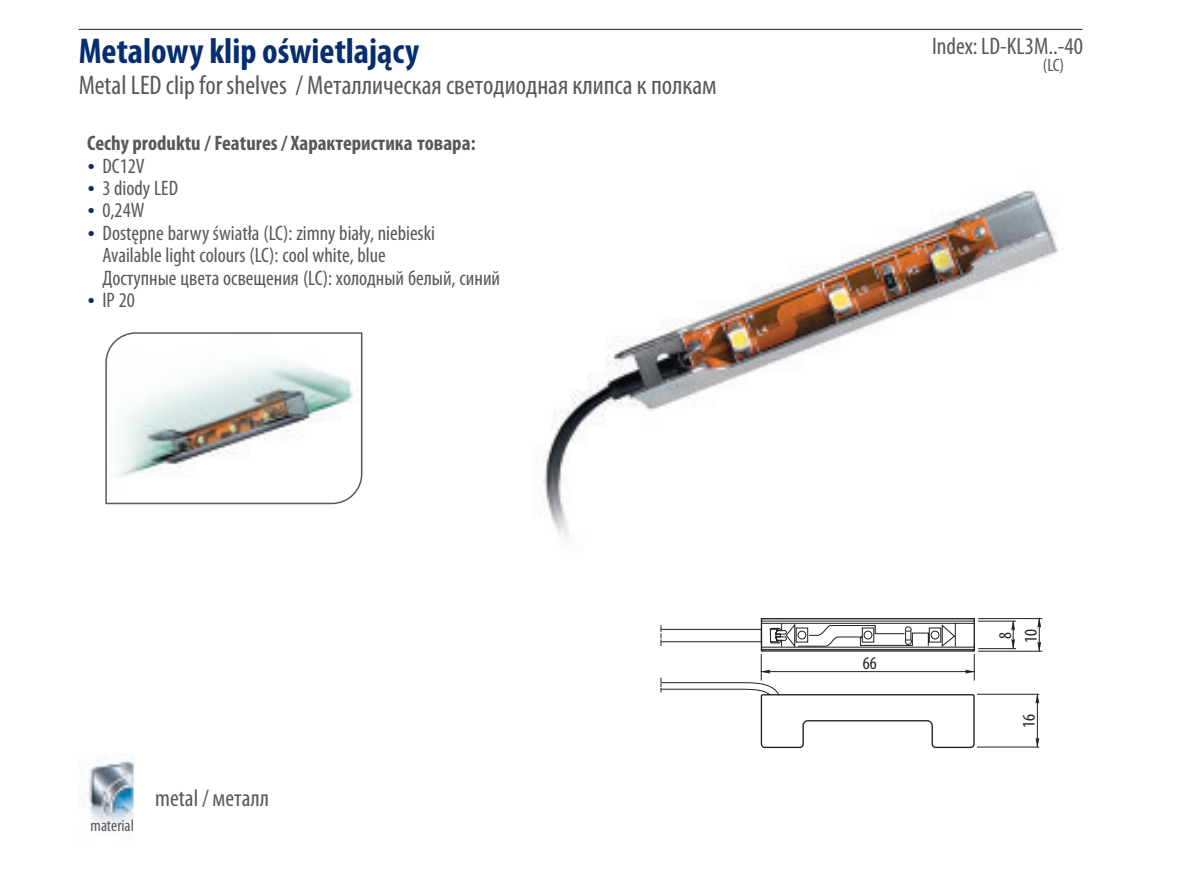
<style>
.page{position:relative;width:1191px;height:893px;background:#fff}
.page>*{position:absolute;margin:0;border:0;box-sizing:border-box;transform-origin:0 0}
.t1{font:700 condensed 36px "Myriad Pro";color:#052d6f}
.t2{font:condensed 27px "Myriad Pro";color:#57585a}
.t3{font:condensed 24px "Myriad Pro";color:#57585a}
.t4{font:condensed 21px/22.5px "Myriad Pro";color:#57585a}
.t5{font:700 condensed 21px "Myriad Pro";color:#57585a}
.t6{font:condensed 18px/25.5px "Myriad Pro";color:#231f20}
.t7{font:18px/22.5px "Wingdings";color:#052d6f;text-align:justify}
.t8{font:condensed 18px "Myriad Pro";color:#57585a}
.t9{font:condensed 16.8px "Myriad Pro";color:#57585a}
</style>
<div class="page">
<img style="left:543px;top:190px;width:515px;height:350px">
<svg style="left:105px;top:332px;width:258px;height:173px"></svg>
<img style="left:79px;top:758px;width:55px;height:73px">
<div style="left:761px;top:618px;width:214px;height:34px;border:1px solid #231f20"></div>
<hr style="left:978px;top:618px;width:64px;height:1px;background:#231f20">
<hr style="left:978px;top:651px;width:64px;height:1px;background:#231f20">
<hr style="left:978px;top:621px;width:38px;height:1px;background:#231f20">
<hr style="left:978px;top:648px;width:38px;height:1px;background:#231f20">
<hr style="left:1038px;top:618px;width:1px;height:33px;background:#231f20">
<svg style="left:660px;top:620px;width:315px;height:129px"></svg>
<svg style="left:1011px;top:620px;width:4px;height:29px"></svg>
<svg style="left:1037px;top:641px;width:4px;height:11px"></svg>
<svg style="left:1037px;top:617px;width:4px;height:11px"></svg>
<hr style="left:977px;top:694px;width:62px;height:1px;background:#231f20">
<hr style="left:977px;top:746px;width:62px;height:1px;background:#231f20">
<hr style="left:1036px;top:694px;width:2px;height:53px;background:#231f20">
<svg style="left:1035px;top:737px;width:4px;height:11px"></svg>
<svg style="left:1035px;top:693px;width:4px;height:11px"></svg>
<hr style="left:79px;top:29px;width:1003px;height:1px;background:#231f20">
<h1 class="t1" style="left:79px;top:36px;width:342px">Metalowy klip oświetlający</h1>
<p class="t2" style="left:79px;top:73px;width:639px">Metal LED clip for shelves / Металлическая светодиодная клипса к полкам</p>
<p class="t5" style="left:87px;top:134px;width:390px">Cechy produktu / Features / Характеристика товара:</p>
<p class="t4" style="left:102px;top:156px;width:399px">DC12V<br>3 diody LED<br>0,24W<br>Dostępne barwy światła (LC): zimny biały, niebieski<br>Available light colours (LC): cool white, blue<br>Доступные цвета освещения (LC): холодный белый, синий<br>IP 20</p>
<p class="t7" style="left:87px;top:156px;width:55px">• • • •</p>
<p class="t7" style="left:87px;top:291px;width:55px">•</p>
<p class="t9" style="left:91px;top:819px;width:45px">material</p>
<p class="t3" style="left:155px;top:787px;width:115px">metal / металл</p>
<p class="t3" style="left:932px;top:36px;width:152px">Index: LD-KL3M..-40</p>
<p class="t8" style="left:1043px;top:57px;width:23px">(LC)</p>
<p class="t6" style="left:863px;top:652px;width:15px">66</p>
<p class="t6" style="left:993px;top:643px;width:15px;rotate:-90deg">8<br>10</p>
<p class="t6" style="left:1017px;top:728px;width:15px;rotate:-90deg">16</p>
</div>
